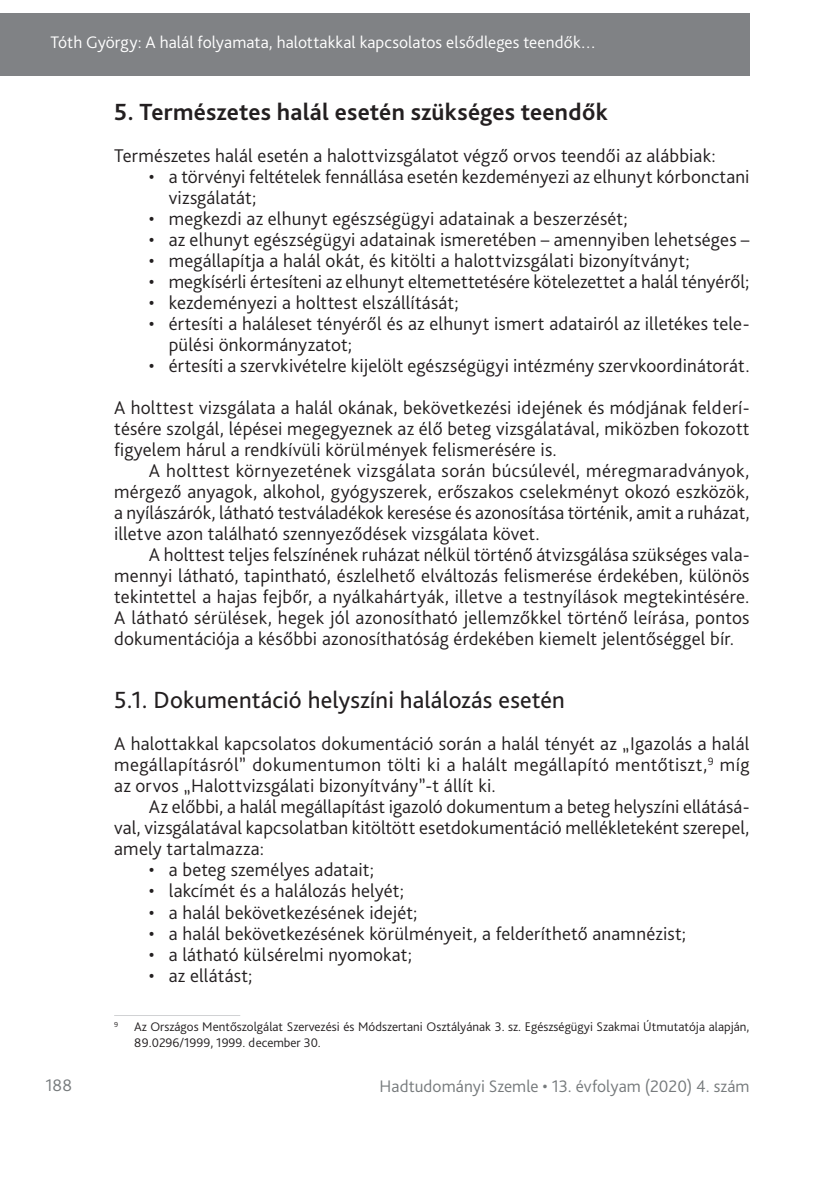
<style>
.page{position:relative;width:834px;height:1181px;background:#fff}
.page>*{position:absolute;margin:0;border:0;box-sizing:border-box;transform-origin:0 0}
._1_1__Head{font:700 24.5px "Bliss Pro";letter-spacing:.01em;color:#231f20}
._1_1_1__Head{font:24.5px "Bliss Pro";letter-spacing:.005em;color:#231f20}
._1__Body{font:300 19.25px/21px "Bliss Pro";letter-spacing:.01em;color:#231f20;text-align:justify}
._2__Body_1st_paragra{font:300 19.25px/21px "Bliss Pro";letter-spacing:.01em;color:#231f20;text-align:justify}
._2__Body_1st__3mm{font:300 19.25px/21px "Bliss Pro";letter-spacing:.01em;color:#231f20;text-align:justify}
.t1{font:300 17.5px "Bliss Pro";letter-spacing:.005em;color:#fff}
.t2{font:300 17.5px "Bliss Pro";letter-spacing:.005em;color:#767a7c}
.Lábjegyzet{font:300 13.12px/15.8px "Bliss Pro";letter-spacing:.005em;color:#231f20}
</style>
<div class="page">
<div style="left:0;top:13px;width:749px;height:63px;background:#808285"></div>
<hr style="left:114px;top:1015px;width:126px;height:1px;background:#d1d2d4">
<p class="t1" style="left:51px;top:32px;width:547px">Tóth György: A halál folyamata, halottakkal kapcsolatos elsődleges teendők…</p>
<p class="_1_1__Head" style="left:114px;top:97px;width:495px">5. Természetes halál esetén szükséges teendők</p>
<p class="_2__Body_1st_paragra" style="left:114px;top:145px;width:603px">Természetes halál esetén a halottvizsgálatot végző orvos teendői az alábbiak:</p>
<p class="_1__Body" style="left:169px;top:166px;width:582px;text-indent:-20px">• a törvényi feltételek fennállása esetén kezdeményezi az elhunyt kórbonctani vizsgálatát;</p>
<p class="_1__Body" style="left:149px;top:208px;width:480px">• megkezdi az elhunyt egészségügyi adatainak a beszerzését;</p>
<p class="_1__Body" style="left:149px;top:229px;width:602px">• az elhunyt egészségügyi adatainak ismeretében – amennyiben lehetséges –</p>
<p class="_1__Body" style="left:149px;top:250px;width:542px">• megállapítja a halál okát, és kitölti a halottvizsgálati bizonyítványt;</p>
<p class="_1__Body" style="left:149px;top:271px;width:602px">• megkísérli értesíteni az elhunyt eltemettetésére kötelezettet a halál tényéről;</p>
<p class="_1__Body" style="left:149px;top:292px;width:311px">• kezdeményezi a holttest elszállítását;</p>
<p class="_1__Body" style="left:169px;top:313px;width:582px;text-indent:-20px">• értesíti a haláleset tényéről és az elhunyt ismert adatairól az illetékes tele&shy;pülési önkormányzatot;</p>
<p class="_1__Body" style="left:149px;top:355px;width:602px">• értesíti a szervkivételre kijelölt egészségügyi intézmény szervkoordinátorát.</p>
<p class="_2__Body_1st__3mm" style="left:114px;top:397px;width:636px">A holttest vizsgálata a halál okának, bekövetkezési idejének és módjának felderí&shy;tésére szolgál, lépései megegyeznek az élő beteg vizsgálatával, miközben fokozott figyelem hárul a rendkívüli körülmények felismerésére is.</p>
<p class="_1__Body" style="left:114px;top:460px;width:637px;text-indent:35px">A holttest környezetének vizsgálata során búcsúlevél, méregmaradványok, mérgező anyagok, alkohol, gyógyszerek, erőszakos cselekményt okozó eszközök, a nyílászárók, látható testváladékok keresése és azonosítása történik, amit a ruházat, illetve azon található szennyeződések vizsgálata követ.</p>
<p class="_1__Body" style="left:114px;top:544px;width:636px;text-indent:35px">A holttest teljes felszínének ruházat nélkül történő átvizsgálása szükséges vala&shy;mennyi látható, tapintható, észlelhető elváltozás felismerése érdekében, különös tekintettel a hajas fejbőr, a nyálkahártyák, illetve a testnyílások megtekintésére.<br>A látható sérülések, hegek jól azonosítható jellemzőkkel történő leírása, pontos dokumentációja a későbbi azonosíthatóság érdekében kiemelt jelentőséggel bír.</p>
<p class="_1_1_1__Head" style="left:114px;top:685px;width:452px">5.1. Dokumentáció helyszíni halálozás esetén</p>
<p class="_2__Body_1st_paragra" style="left:114px;top:733px;width:636px">A halottakkal kapcsolatos dokumentáció során a halál tényét az „Igazolás a halál megállapításról” dokumentumon tölti ki a halált megállapító mentőtiszt,<sup>9</sup> míg az orvos „Halottvizsgálati bizonyítvány”-t állít ki.</p>
<p class="_1__Body" style="left:114px;top:796px;width:636px;text-indent:35px">Az előbbi, a halál megállapítást igazoló dokumentum a beteg helyszíni ellátásá&shy;val, vizsgálatával kapcsolatban kitöltött esetdokumentáció mellékleteként szerepel, amely tartalmazza:</p>
<p class="_1__Body" style="left:149px;top:859px;width:226px">• a beteg személyes adatait;</p>
<p class="_1__Body" style="left:149px;top:880px;width:256px">• lakcímét és a halálozás helyét;</p>
<p class="_1__Body" style="left:149px;top:901px;width:270px">• a halál bekövetkezésének idejét;</p>
<p class="_1__Body" style="left:149px;top:922px;width:538px">• a halál bekövetkezésének körülményeit, a felderíthető anamnézist;</p>
<p class="_1__Body" style="left:149px;top:943px;width:264px">• a látható külsérelmi nyomokat;</p>
<p class="_1__Body" style="left:149px;top:964px;width:105px">• az ellátást;</p>
<p class="Lábjegyzet" style="left:134px;top:1018px;width:617px;text-indent:-20px"><sup>9</sup> Az Országos Mentőszolgálat Szervezési és Módszertani Osztályának 3. sz. Egészségügyi Szakmai Útmutatója alapján,<br>89.0296/1999, 1999. december 30.</p>
<p class="t2" style="left:45px;top:1074px;width:28px">188</p>
<p class="t2" style="left:379px;top:1075px;width:371px">Hadtudományi Szemle • 13. évfolyam (2020) 4. szám</p>
</div>
